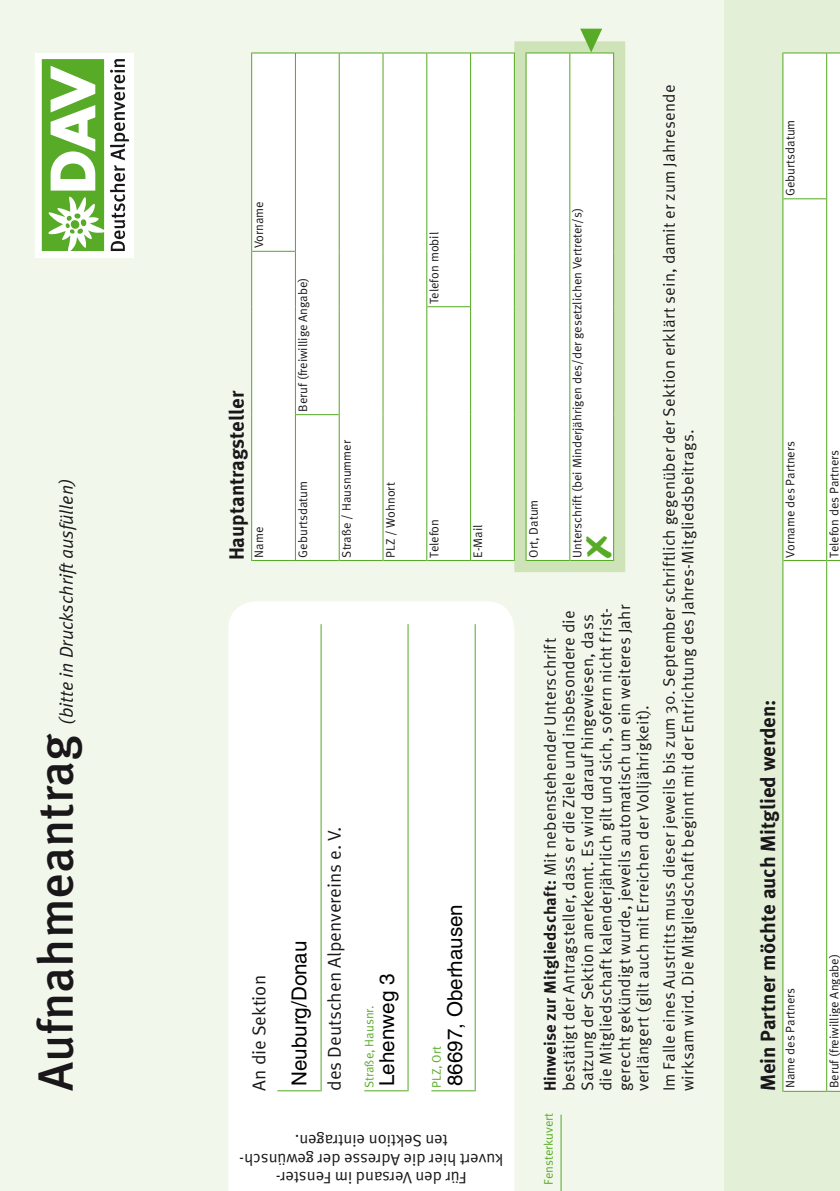
<style>
.page{position:relative;width:840px;height:1191px;background:#fff}
.page>*{position:absolute;margin:0;border:0;box-sizing:border-box;transform-origin:0 0}
.t1{font:500 49.4px "Meta OT";color:#1a171b}
.t2{font:700 20.6px "Meta OT";color:#1a171b}
.t3{font:20.6px "Helvetica";color:#000}
.t4{font:18.6px "Meta OT Norm";color:#1a171b}
.t5{font:18.6px "Meta OT Norm Ita";color:#1a171b}
.t6{font:16.4px/18.6px "Meta OT Norm";letter-spacing:.01em;color:#1a171b}
.t7{font:16.4px/18.6px "Meta OT Norm";letter-spacing:-.01em;color:#1a171b;text-align:center}
.t8{font:12.4px "Meta OT Norm";color:#1a171b}
.t9{font:12.4px "Meta OT Norm";color:#58ab27}
.s1{font-family:"Meta OT";font-weight:700}
</style>
<div class="page">
<div style="left:0;top:0;width:724px;height:1191px;background:#f2f7eb"></div>
<div style="left:36px;top:53px;width:98px;height:204px;background:#fff"></div>
<svg style="left:42px;top:59px;width:62px;height:192px"></svg>
<svg style="left:110px;top:59px;width:19px;height:192px"></svg>
<div style="left:228px;top:601px;width:286px;height:590px;background:#fff"></div>
<div style="left:724px;top:0;width:115px;height:1191px;background:#e4efd8"></div>
<svg style="left:252px;top:53px;width:261px;height:507px;fill:#fff"></svg>
<svg style="left:514px;top:41px;width:111px;height:531px;fill:#fff"></svg>
<hr style="left:251px;top:415px;width:1px;height:146px;background:#58ab27">
<hr style="left:252px;top:560px;width:43px;height:1px;background:#58ab27">
<hr style="left:251px;top:307px;width:1px;height:108px;background:#58ab27">
<hr style="left:251px;top:251px;width:1px;height:56px;background:#58ab27">
<hr style="left:251px;top:52px;width:1px;height:199px;background:#58ab27">
<hr style="left:252px;top:251px;width:43px;height:1px;background:#58ab27">
<hr style="left:252px;top:52px;width:43px;height:1px;background:#58ab27">
<hr style="left:295px;top:415px;width:1px;height:146px;background:#58ab27">
<hr style="left:296px;top:560px;width:42px;height:1px;background:#58ab27">
<hr style="left:295px;top:307px;width:1px;height:108px;background:#58ab27">
<hr style="left:296px;top:414px;width:42px;height:1px;background:#58ab27">
<hr style="left:295px;top:251px;width:1px;height:56px;background:#58ab27">
<hr style="left:295px;top:52px;width:1px;height:199px;background:#58ab27">
<hr style="left:296px;top:52px;width:42px;height:1px;background:#58ab27">
<hr style="left:338px;top:415px;width:1px;height:146px;background:#58ab27">
<hr style="left:339px;top:560px;width:43px;height:1px;background:#58ab27">
<hr style="left:338px;top:307px;width:1px;height:108px;background:#58ab27">
<hr style="left:338px;top:251px;width:1px;height:56px;background:#58ab27">
<hr style="left:338px;top:52px;width:1px;height:199px;background:#58ab27">
<hr style="left:339px;top:52px;width:43px;height:1px;background:#58ab27">
<hr style="left:382px;top:415px;width:1px;height:146px;background:#58ab27">
<hr style="left:383px;top:560px;width:43px;height:1px;background:#58ab27">
<hr style="left:382px;top:307px;width:1px;height:108px;background:#58ab27">
<hr style="left:382px;top:251px;width:1px;height:56px;background:#58ab27">
<hr style="left:382px;top:52px;width:1px;height:199px;background:#58ab27">
<hr style="left:383px;top:52px;width:43px;height:1px;background:#58ab27">
<hr style="left:426px;top:415px;width:1px;height:146px;background:#58ab27">
<hr style="left:427px;top:560px;width:43px;height:1px;background:#58ab27">
<hr style="left:426px;top:307px;width:1px;height:108px;background:#58ab27">
<hr style="left:426px;top:251px;width:1px;height:56px;background:#58ab27">
<hr style="left:427px;top:306px;width:43px;height:1px;background:#58ab27">
<hr style="left:426px;top:52px;width:1px;height:199px;background:#58ab27">
<hr style="left:427px;top:52px;width:43px;height:1px;background:#58ab27">
<hr style="left:470px;top:415px;width:1px;height:146px;background:#58ab27">
<hr style="left:471px;top:560px;width:42px;height:1px;background:#58ab27">
<hr style="left:470px;top:307px;width:1px;height:108px;background:#58ab27">
<hr style="left:470px;top:251px;width:1px;height:56px;background:#58ab27">
<hr style="left:470px;top:52px;width:1px;height:199px;background:#58ab27">
<hr style="left:471px;top:52px;width:42px;height:1px;background:#58ab27">
<hr style="left:513px;top:415px;width:1px;height:146px;background:#58ab27">
<hr style="left:513px;top:307px;width:1px;height:108px;background:#58ab27">
<hr style="left:513px;top:251px;width:1px;height:56px;background:#58ab27">
<hr style="left:513px;top:52px;width:1px;height:199px;background:#58ab27">
<hr style="left:570px;top:560px;width:42px;height:1px;background:#58ab27">
<hr style="left:570px;top:52px;width:42px;height:1px;background:#58ab27">
<hr style="left:612px;top:415px;width:1px;height:146px;background:#58ab27">
<hr style="left:612px;top:307px;width:1px;height:108px;background:#58ab27">
<hr style="left:612px;top:251px;width:1px;height:56px;background:#58ab27">
<hr style="left:612px;top:52px;width:1px;height:199px;background:#58ab27">
<hr style="left:525px;top:415px;width:1px;height:146px;background:#58ab27">
<hr style="left:526px;top:560px;width:43px;height:1px;background:#58ab27">
<hr style="left:525px;top:307px;width:1px;height:108px;background:#58ab27">
<hr style="left:525px;top:251px;width:1px;height:56px;background:#58ab27">
<hr style="left:525px;top:52px;width:1px;height:199px;background:#58ab27">
<hr style="left:526px;top:52px;width:43px;height:1px;background:#58ab27">
<hr style="left:569px;top:415px;width:1px;height:146px;background:#58ab27">
<hr style="left:569px;top:307px;width:1px;height:108px;background:#58ab27">
<hr style="left:569px;top:251px;width:1px;height:56px;background:#58ab27">
<hr style="left:569px;top:52px;width:1px;height:199px;background:#58ab27">
<svg style="left:580px;top:29px;width:22px;height:23px"></svg>
<div style="left:251px;top:624px;width:223px;height:466px;background:#fff"></div>
<hr style="left:277px;top:1090px;width:43px;height:1px;background:#58ab27">
<hr style="left:320px;top:624px;width:1px;height:467px;background:#58ab27">
<hr style="left:364px;top:1090px;width:43px;height:1px;background:#58ab27">
<hr style="left:407px;top:624px;width:1px;height:467px;background:#58ab27">
<hr style="left:431px;top:1090px;width:43px;height:1px;background:#58ab27">
<hr style="left:474px;top:624px;width:1px;height:467px;background:#58ab27">
<div style="left:783px;top:53px;width:56px;height:1037px;background:#fff"></div>
<hr style="left:782px;top:560px;width:1px;height:531px;background:#58ab27">
<hr style="left:783px;top:1090px;width:42px;height:1px;background:#58ab27">
<hr style="left:782px;top:199px;width:1px;height:361px;background:#58ab27">
<hr style="left:783px;top:560px;width:42px;height:1px;background:#58ab27">
<hr style="left:782px;top:52px;width:1px;height:147px;background:#58ab27">
<hr style="left:783px;top:198px;width:42px;height:1px;background:#58ab27">
<hr style="left:783px;top:52px;width:42px;height:1px;background:#58ab27">
<hr style="left:825px;top:560px;width:1px;height:531px;background:#58ab27">
<hr style="left:825px;top:199px;width:1px;height:361px;background:#58ab27">
<svg style="left:826px;top:560px;width:13px;height:1px"></svg>
<hr style="left:825px;top:52px;width:1px;height:147px;background:#58ab27">
<svg style="left:826px;top:52px;width:13px;height:1px"></svg>
<hr style="left:560px;top:1114px;width:1px;height:77px;background:#58ab27">
<svg style="left:585px;top:529px;width:26px;height:35px"></svg>
<p class="t5" style="left:56px;top:724px;width:249px;rotate:-90deg">(bitte in Druckschrift ausfüllen)</p>
<h1 class="t1" style="left:27px;top:1091px;width:359px;rotate:-90deg">Aufnahmeantrag</h1>
<p class="t8" style="left:252px;top:248px;width:49px;rotate:-90deg">Vorname</p>
<p class="t2" style="left:224px;top:560px;width:171px;rotate:-90deg">Hauptantragsteller</p>
<p class="t8" style="left:252px;top:557px;width:32px;rotate:-90deg">Name</p>
<p class="t8" style="left:295px;top:412px;width:136px;rotate:-90deg">Beruf (freiwillige Angabe)</p>
<p class="t8" style="left:295px;top:557px;width:78px;rotate:-90deg">Geburtsdatum</p>
<p class="t8" style="left:339px;top:557px;width:119px;rotate:-90deg">Straße / Hausnummer</p>
<p class="t8" style="left:383px;top:557px;width:77px;rotate:-90deg">PLZ / Wohnort</p>
<p class="t8" style="left:426px;top:304px;width:73px;rotate:-90deg">Telefon mobil</p>
<p class="t8" style="left:426px;top:557px;width:40px;rotate:-90deg">Telefon</p>
<p class="t8" style="left:470px;top:557px;width:35px;rotate:-90deg">E-Mail</p>
<p class="t4" style="left:248px;top:1090px;width:117px;rotate:-90deg">An die Sektion</p>
<p class="t3" style="left:287px;top:1086px;width:147px;rotate:-90deg">Neuburg/Donau</p>
<p class="t4" style="left:323px;top:1090px;width:265px;rotate:-90deg">des Deutschen Alpenvereins e. V.</p>
<p class="t3" style="left:375px;top:1086px;width:114px;rotate:-90deg">Lehenweg 3</p>
<p class="t9" style="left:362px;top:1088px;width:84px;rotate:-90deg">Straße, Hausnr.</p>
<p class="t3" style="left:442px;top:1086px;width:183px;rotate:-90deg">86697, Oberhausen</p>
<p class="t9" style="left:429px;top:1088px;width:43px;rotate:-90deg">PLZ, Ort</p>
<p class="t7" style="left:503px;top:1186px;width:265px;rotate:-180deg">Für den Versand im Fenster-<br>kuvert hier die Adresse der gewünsch&shy;ten Sektion eintragen.</p>
<p class="t8" style="left:526px;top:557px;width:59px;rotate:-90deg">Ort, Datum</p>
<p class="t8" style="left:569px;top:557px;width:351px;rotate:-90deg">Unterschrift (bei Minderjährigen des/der gesetzlichen Vertreter/s)</p>
<p class="t6" style="left:541px;top:1091px;width:488px;rotate:-90deg"><span class="s1">Hinweise zur Mitgliedschaft:</span> Mit nebenstehender Unterschrift bestätigt der Antragsteller, dass er die Ziele und insbesondere die Satzung der Sektion anerkennt. Es wird darauf hingewiesen, dass die Mitgliedschaft kalenderjährlich gilt und sich, sofern nicht frist&shy;gerecht gekündigt wurde, jeweils automatisch um ein weiteres Jahr verlängert (gilt auch mit Erreichen der Volljährigkeit).</p>
<p class="t9" style="left:541px;top:1184px;width:74px;rotate:-90deg">Fensterkuvert</p>
<p class="t6" style="left:660px;top:1091px;width:1008px;rotate:-90deg">Im Falle eines Austritts muss dieser jeweils bis zum 30. September schriftlich gegenüber der Sektion erklärt sein, damit er zum Jahresende wirksam wird. Die Mitgliedschaft beginnt mit der Entrichtung des Jahres-Mitgliedsbeitrags.</p>
<p class="t8" style="left:782px;top:196px;width:78px;rotate:-90deg">Geburtsdatum</p>
<p class="t8" style="left:782px;top:557px;width:118px;rotate:-90deg">Vorname des Partners</p>
<p class="t8" style="left:826px;top:557px;width:109px;rotate:-90deg">Telefon des Partners</p>
<p class="t2" style="left:755px;top:1091px;width:393px;rotate:-90deg">Mein Partner möchte auch Mitglied werden:</p>
<p class="t8" style="left:782px;top:1088px;width:102px;rotate:-90deg">Name des Partners</p>
<p class="t8" style="left:826px;top:1088px;width:136px;rotate:-90deg">Beruf (freiwillige Angabe)</p>
</div>
